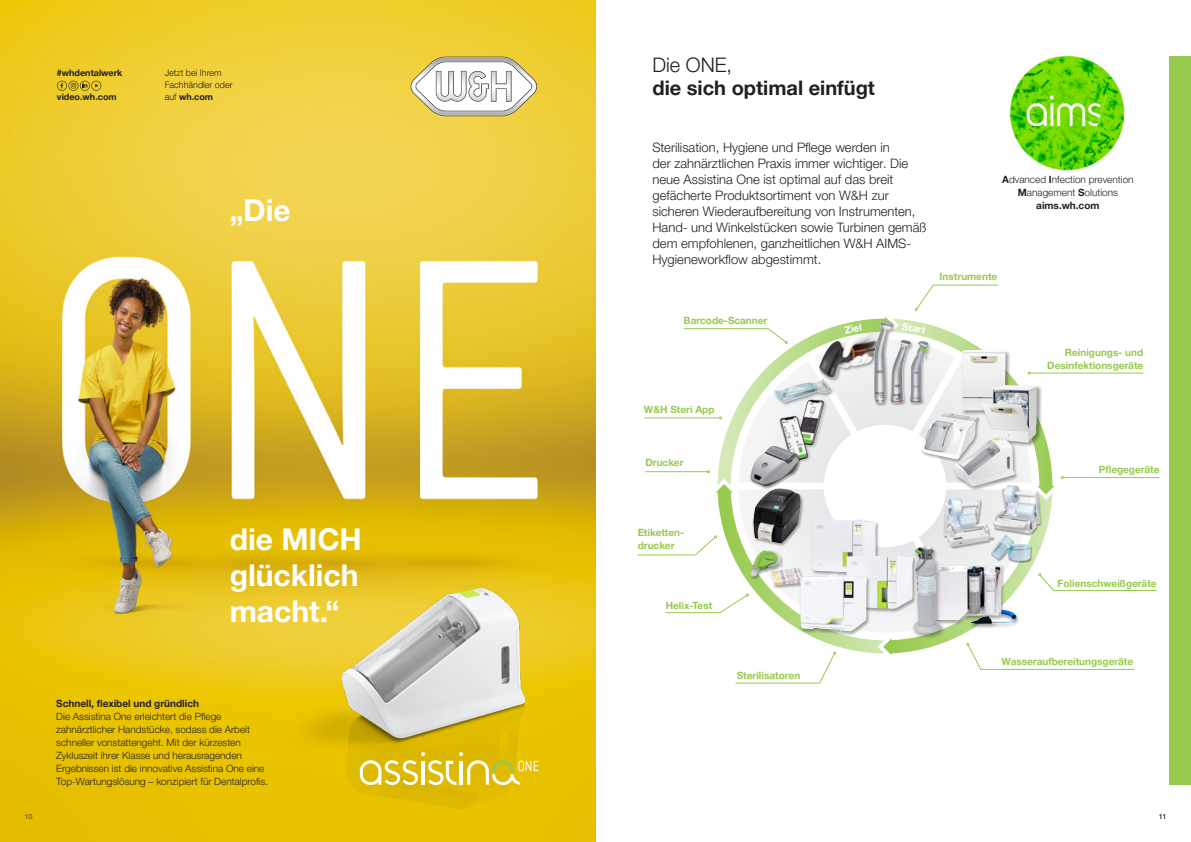
<style>
.page{position:relative;width:1191px;height:842px;background:#fff}
.page>*{position:absolute;margin:0;border:0;box-sizing:border-box;transform-origin:0 0}
.t1{font:700 30px/36px "Helvetica Neue World 75";color:#fff;text-align:justify}
.t2{font:700 20px "Helvetica Neue World 75";color:#231f20}
.t3{font:20px "Helvetica Neue World 45 Lt";color:#231f20}
.t4{font:13px/16px "Helvetica Neue World 45 Lt";color:#231f20}
.t5{font:10px/13px "Helvetica Neue World 45 Lt";color:#231f20;text-align:center}
.t6{font:700 10px/13px "Helvetica Neue World 75";color:#96ca4e}
.t7{font:700 10px "Helvetica Neue World 75";color:#231f20}
.t8{font:700 9px "Helvetica Neue World 75";color:#231f20}
.t9{font:9px/12px "Helvetica Neue World 45 Lt";color:#231f20}
.t10{font:7px "Helvetica Neue World 45 Lt";color:#231f20}
.s1{font-family:"Helvetica Neue World 45 Lt";font-weight:400}
.s2{font-family:"Helvetica Neue World 75";font-weight:700}
</style>
<div class="page">
<img style="left:0;top:0;width:595px;height:842px">
<img style="left:284px;top:579px;width:312px;height:235px">
<svg style="left:360px;top:752px;width:179px;height:33px"></svg>
<svg style="left:411px;top:57px;width:126px;height:59px"></svg>
<div style="left:1169px;top:57px;width:22px;height:728px;background:#96ca4e"></div>
<img style="left:1009px;top:55px;width:116px;height:115px">
<svg style="left:57px;top:81px;width:44px;height:10px"></svg>
<svg style="left:915px;top:285px;width:83px;height:26px"></svg>
<hr style="left:1063px;top:477px;width:96px;height:1px;background:#96ca4e">
<svg style="left:637px;top:317px;width:520px;height:367px"></svg>
<p class="t8" style="left:57px;top:68px;width:67px">#whdentalwerk</p>
<p class="t8" style="left:57px;top:92px;width:61px">video.wh.com</p>
<p class="t9" style="left:165px;top:67px;width:69px">Jetzt bei Ihrem<br>Fachhändler oder</p>
<p class="t8" style="left:165px;top:92px;width:50px"><span class="s1">auf</span> wh.com</p>
<h1 class="t1" style="left:230px;top:193px;width:63px">„Die</h1>
<h1 class="t1" style="left:230px;top:522px;width:134px">die MICH glücklich macht.“</h1>
<p class="t10" style="left:24px;top:812px;width:9px">10</p>
<p class="t7" style="left:56px;top:698px;width:144px">Schnell, flexibel und gründlich</p>
<p class="t5" style="left:56px;top:710px;width:213px;text-align:left">Die Assistina One erleichtert die Pflege zahnärztlicher Handstücke, sodass die Arbeit schneller vonstattengeht. Mit der kürzesten Zykluszeit ihrer Klasse und herausragenden Ergebnissen ist die innovative Assistina One eine Top-Wartungslösung – konzipiert für Dentalprofis.</p>
<h2 class="t3" style="left:652px;top:53px;width:81px">Die ONE,</h2>
<h2 class="t2" style="left:652px;top:76px;width:224px">die sich optimal einfügt</h2>
<p class="t4" style="left:652px;top:139px;width:275px">Sterilisation, Hygiene und Pflege werden in<br>der zahnärztlichen Praxis immer wichtiger. Die neue Assistina One ist optimal auf das breit gefächerte Produktsortiment von W&amp;H zur sicheren Wiederaufbereitung von Instrumenten, Hand- und Winkelstücken sowie Turbinen gemäß dem empfohlenen, ganzheitlichen W&amp;H AIMS-Hygieneworkflow abgestimmt.</p>
<p class="t5" style="left:1002px;top:173px;width:133px"><span class="s2">A</span>dvanced <span class="s2">I</span>nfection prevention<br><span class="s2">M</span>anagement <span class="s2">S</span>olutions</p>
<p class="t7" style="left:1036px;top:200px;width:65px">aims.wh.com</p>
<p class="t6" style="left:939px;top:270px;width:59px">Instrumente</p>
<p class="t6" style="left:683px;top:314px;width:85px">Barcode-Scanner</p>
<p class="t6" style="left:644px;top:403px;width:72px">W&amp;H Steri App</p>
<p class="t6" style="left:1047px;top:346px;width:97px;text-align:right">Reinigungs- und<br>Desinfektionsgeräte</p>
<p class="t6" style="left:645px;top:456px;width:40px">Drucker</p>
<p class="t6" style="left:1098px;top:463px;width:62px">Pflegegeräte</p>
<p class="t6" style="left:637px;top:526px;width:47px">Etiketten&shy;drucker</p>
<p class="t6" style="left:666px;top:599px;width:48px">Helix-Test</p>
<p class="t6" style="left:737px;top:669px;width:65px">Sterilisatoren</p>
<p class="t6" style="left:1057px;top:576px;width:101px">Folienschweißgeräte</p>
<p class="t6" style="left:1001px;top:655px;width:133px">Wasseraufbereitungsgeräte</p>
<p class="t10" style="left:1158px;top:812px;width:9px">11</p>
</div>
